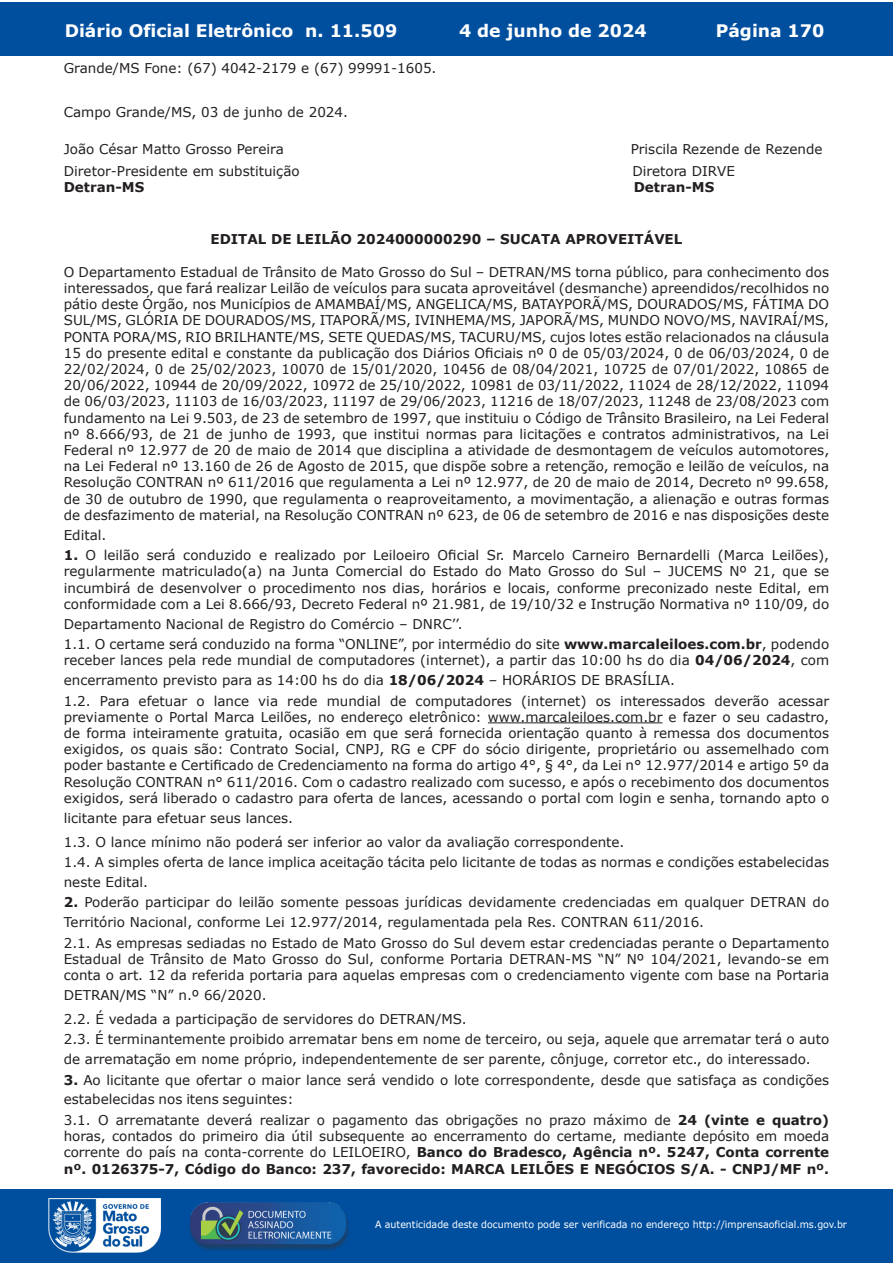
<style>
.page{position:relative;width:893px;height:1263px;background:#fff}
.page>*{position:absolute;margin:0;border:0;box-sizing:border-box;transform-origin:0 0}
.t1{font:700 17.25px "Verdana";color:#fff}
.t2{font:13.5px/16.2px "Verdana";color:#231f20}
.t3{font:700 13.5px "Verdana";color:#231f20}
.t4{font:9.9px "Verdana";color:#fff;scale:.95 1}
.s1{font-weight:700}
</style>
<div class="page">
<div style="left:0;top:2px;width:893px;height:53px;background:#004f9f"></div>
<div style="left:1px;top:1189px;width:892px;height:74px;background:#004f9f"></div>
<img style="left:49px;top:1198px;width:111px;height:54px">
<img style="left:185px;top:1201px;width:168px;height:54px">
<hr style="left:488px;top:722px;width:174px;height:1px;background:#231f20">
<p class="t1" style="left:65px;top:18px;width:334px">Diário Oficial Eletrônico n. 11.509</p>
<p class="t1" style="left:459px;top:18px;width:189px">4 de junho de 2024</p>
<p class="t1" style="left:716px;top:18px;width:110px">Página 170</p>
<p class="t2" style="left:64px;top:60px;width:374px">Grande/MS Fone: (67) 4042-2179 e (67) 99991-1605.</p>
<p class="t2" style="left:64px;top:103px;width:286px">Campo Grande/MS, 03 de junho de 2024.</p>
<p class="t2" style="left:64px;top:141px;width:221px">João César Matto Grosso Pereira</p>
<p class="t2" style="left:631px;top:141px;width:193px">Priscila Rezende de Rezende</p>
<p class="t2" style="left:64px;top:163px;width:237px">Diretor-Presidente em substituição</p>
<p class="t2" style="left:632px;top:163px;width:104px">Diretora DIRVE</p>
<p class="t3" style="left:64px;top:178px;width:82px">Detran-MS</p>
<p class="t3" style="left:634px;top:178px;width:82px">Detran-MS</p>
<p class="t3" style="left:210px;top:230px;width:473px">EDITAL DE LEILÃO 2024000000290 – SUCATA APROVEITÁVEL</p>
<p class="t2" style="left:64px;top:264px;width:767px;text-align:justify">O Departamento Estadual de Trânsito de Mato Grosso do Sul – DETRAN/MS torna público, para conhecimento dos interessados, que fará realizar Leilão de veículos para sucata aproveitável (desmanche) apreendidos/recolhidos no pátio deste Órgão, nos Municípios de AMAMBAÍ/MS, ANGELICA/MS, BATAYPORÃ/MS, DOURADOS/MS, FÁTIMA DO SUL/MS, GLÓRIA DE DOURADOS/MS, ITAPORÃ/MS, IVINHEMA/MS, JAPORÃ/MS, MUNDO NOVO/MS, NAVIRAÍ/MS, PONTA PORA/MS, RIO BRILHANTE/MS, SETE QUEDAS/MS, TACURU/MS, cujos lotes estão relacionados na cláusula 15 do presente edital e constante da publicação dos Diários Oficiais nº 0 de 05/03/2024, 0 de 06/03/2024, 0 de 22/02/2024, 0 de 25/02/2023, 10070 de 15/01/2020, 10456 de 08/04/2021, 10725 de 07/01/2022, 10865 de 20/06/2022, 10944 de 20/09/2022, 10972 de 25/10/2022, 10981 de 03/11/2022, 11024 de 28/12/2022, 11094 de 06/03/2023, 11103 de 16/03/2023, 11197 de 29/06/2023, 11216 de 18/07/2023, 11248 de 23/08/2023 com fundamento na Lei 9.503, de 23 de setembro de 1997, que instituiu o Código de Trânsito Brasileiro, na Lei Federal nº 8.666/93, de 21 de junho de 1993, que institui normas para licitações e contratos administrativos, na Lei Federal nº 12.977 de 20 de maio de 2014 que disciplina a atividade de desmontagem de veículos automotores, na Lei Federal nº 13.160 de 26 de Agosto de 2015, que dispõe sobre a retenção, remoção e leilão de veículos, na Resolução CONTRAN nº 611/2016 que regulamenta a Lei nº 12.977, de 20 de maio de 2014, Decreto nº 99.658, de 30 de outubro de 1990, que regulamenta o reaproveitamento, a movimentação, a alienação e outras formas de desfazimento de material, na Resolução CONTRAN nº 623, de 06 de setembro de 2016 e nas disposições deste</p>
<p class="t2" style="left:64px;top:526px;width:44px">Edital.</p>
<p class="t2" style="left:64px;top:547px;width:767px;text-align:justify"><span class="s1">1.</span> O leilão será conduzido e realizado por Leiloeiro Oficial Sr. Marcelo Carneiro Bernardelli (Marca Leilões), regularmente matriculado(a) na Junta Comercial do Estado do Mato Grosso do Sul – JUCEMS Nº 21, que se incumbirá de desenvolver o procedimento nos dias, horários e locais, conforme preconizado neste Edital, em conformidade com a Lei 8.666/93, Decreto Federal nº 21.981, de 19/10/32 e Instrução Normativa nº 110/09, do</p>
<p class="t2" style="left:64px;top:613px;width:767px;line-height:20.5px">Departamento Nacional de Registro do Comércio – DNRC’’.<br>1.1. O certame será conduzido na forma “ONLINE”, por intermédio do site <span class="s1">www.marcaleiloes.com.br</span>, podendo</p>
<p class="t2" style="left:64px;top:650px;width:767px;line-height:20.1px">receber lances pela rede mundial de computadores (internet), a partir das 10:00 hs do dia <span class="s1">04/06/2024</span>, com encerramento previsto para as 14:00 hs do dia <span class="s1">18/06/2024</span> – HORÁRIOS DE BRASÍLIA.<br>1.2. Para efetuar o lance via rede mundial de computadores (internet) os interessados deverão acessar</p>
<p class="t2" style="left:64px;top:708px;width:767px;text-align:justify">previamente o Portal Marca Leilões, no endereço eletrônico: www.marcaleiloes.com.br e fazer o seu cadastro, de forma inteiramente gratuita, ocasião em que será fornecida orientação quanto à remessa dos documentos exigidos, os quais são: Contrato Social, CNPJ, RG e CPF do sócio dirigente, proprietário ou assemelhado com poder bastante e Certificado de Credenciamento na forma do artigo 4°, § 4°, da Lei n° 12.977/2014 e artigo 5º da Resolução CONTRAN n° 611/2016. Com o cadastro realizado com sucesso, e após o recebimento dos documentos exigidos, será liberado o cadastro para oferta de lances, acessando o portal com login e senha, tornando apto o</p>
<p class="t2" style="left:64px;top:805px;width:562px;line-height:24px">licitante para efetuar seus lances.<br>1.3. O lance mínimo não poderá ser inferior ao valor da avaliação correspondente.</p>
<p class="t2" style="left:64px;top:852px;width:767px;line-height:19.8px">1.4. A simples oferta de lance implica aceitação tácita pelo licitante de todas as normas e condições estabelecidas neste Edital.</p>
<p class="t2" style="left:64px;top:892px;width:767px;line-height:20.1px"><span class="s1">2.</span> Poderão participar do leilão somente pessoas jurídicas devidamente credenciadas em qualquer DETRAN do<br>Território Nacional, conforme Lei 12.977/2014, regulamentada pela Res. CONTRAN 611/2016.<br>2.1. As empresas sediadas no Estado de Mato Grosso do Sul devem estar credenciadas perante o Departamento</p>
<p class="t2" style="left:64px;top:951px;width:767px">Estadual de Trânsito de Mato Grosso do Sul, conforme Portaria DETRAN-MS “N” Nº 104/2021, levando-se em conta o art. 12 da referida portaria para aquelas empresas com o credenciamento vigente com base na Portaria</p>
<p class="t2" style="left:64px;top:983px;width:404px;line-height:24px">DETRAN/MS “N” n.º 66/2020.<br>2.2. É vedada a participação de servidores do DETRAN/MS.</p>
<p class="t2" style="left:64px;top:1029px;width:767px;line-height:19.8px">2.3. É terminantemente proibido arrematar bens em nome de terceiro, ou seja, aquele que arrematar terá o auto de arrematação em nome próprio, independentemente de ser parente, cônjuge, corretor etc., do interessado.</p>
<p class="t2" style="left:64px;top:1069px;width:767px;line-height:20.1px"><span class="s1">3.</span> Ao licitante que ofertar o maior lance será vendido o lote correspondente, desde que satisfaça as condições estabelecidas nos itens seguintes:<br>3.1. O arrematante deverá realizar o pagamento das obrigações no prazo máximo de <span class="s1">24 (vinte e quatro)</span></p>
<p class="t2" style="left:64px;top:1128px;width:767px;text-align:justify">horas, contados do primeiro dia útil subsequente ao encerramento do certame, mediante depósito em moeda corrente do país na conta-corrente do LEILOEIRO, <span class="s1">Banco do Bradesco, Agência nº. 5247, Conta corrente nº. 0126375-7, Código do Banco: 237, favorecido: MARCA LEILÕES E NEGÓCIOS S/A. - CNPJ/MF nº.</span></p>
<p class="t4" style="left:375px;top:1218px;width:498px">A autenticidade deste documento pode ser verificada no endereço http://imprensaoficial.ms.gov.br</p>
</div>
